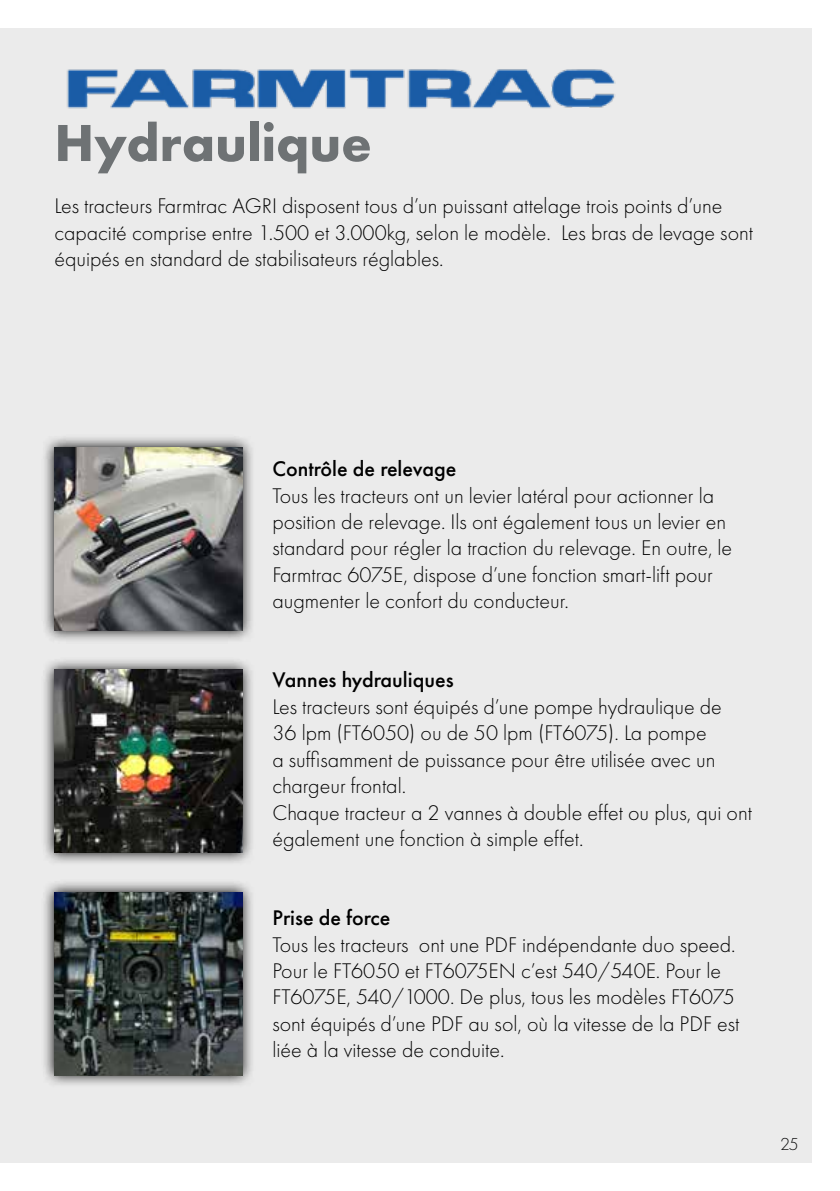
<style>
.page{position:relative;width:840px;height:1191px;background:#fff}
.page>*{position:absolute;margin:0;border:0;box-sizing:border-box;transform-origin:0 0}
.t1{font:700 54px "Futura PT";color:#6e7274}
.t2{font:300 22px/26.4px "Futura PT";color:#000}
.t3{font:500 22px "Futura PT";color:#000}
.t4{font:300 18px "Futura PT";color:#000}
</style>
<div class="page">
<div style="left:0;top:28px;width:811px;height:1134px;background:#ebebeb"></div>
<img style="left:67px;top:69px;width:549px;height:40px">
<svg style="left:44px;top:437px;width:208px;height:204px;background:#b2b2b2"></svg>
<img style="left:54px;top:447px;width:188px;height:183px">
<svg style="left:44px;top:660px;width:208px;height:203px;background:#b2b2b2"></svg>
<img style="left:54px;top:670px;width:188px;height:183px">
<svg style="left:44px;top:882px;width:208px;height:203px;background:#b2b3b3"></svg>
<img style="left:54px;top:892px;width:188px;height:183px">
<h1 class="t1" style="left:54px;top:108px;width:319px">Hydraulique</h1>
<p class="t2" style="left:54px;top:193px;width:699px">Les tracteurs Farmtrac AGRI disposent tous d’un puissant attelage trois points d’une capacité comprise entre 1.500 et 3.000kg, selon le modèle. Les bras de levage sont équipés en standard de stabilisateurs réglables.</p>
<p class="t3" style="left:272px;top:455px;width:185px">Contrôle de relevage</p>
<p class="t2" style="left:272px;top:482px;width:461px">Tous les tracteurs ont un levier latéral pour actionner la position de relevage. Ils ont également tous un levier en standard pour régler la traction du relevage. En outre, le Farmtrac 6075E, dispose d’une fonction smart-lift pour augmenter le confort du conducteur.</p>
<p class="t3" style="left:272px;top:667px;width:182px">Vannes hydrauliques</p>
<p class="t2" style="left:272px;top:693px;width:481px">Les tracteurs sont équipés d’une pompe hydraulique de<br>36 lpm (FT6050) ou de 50 lpm (FT6075). La pompe<br>a suffisamment de puissance pour être utilisée avec un chargeur frontal.<br>Chaque tracteur a 2 vannes à double effet ou plus, qui ont également une fonction à simple effet.</p>
<p class="t3" style="left:272px;top:904px;width:119px">Prise de force</p>
<p class="t2" style="left:272px;top:931px;width:468px">Tous les tracteurs ont une PDF indépendante duo speed.<br>Pour le FT6050 et FT6075EN c’est 540/540E. Pour le FT6075E, 540/1000. De plus, tous les modèles FT6075 sont équipés d’une PDF au sol, où la vitesse de la PDF est liée à la vitesse de conduite.</p>
<p class="t4" style="left:779px;top:1133px;width:20px">25</p>
</div>
